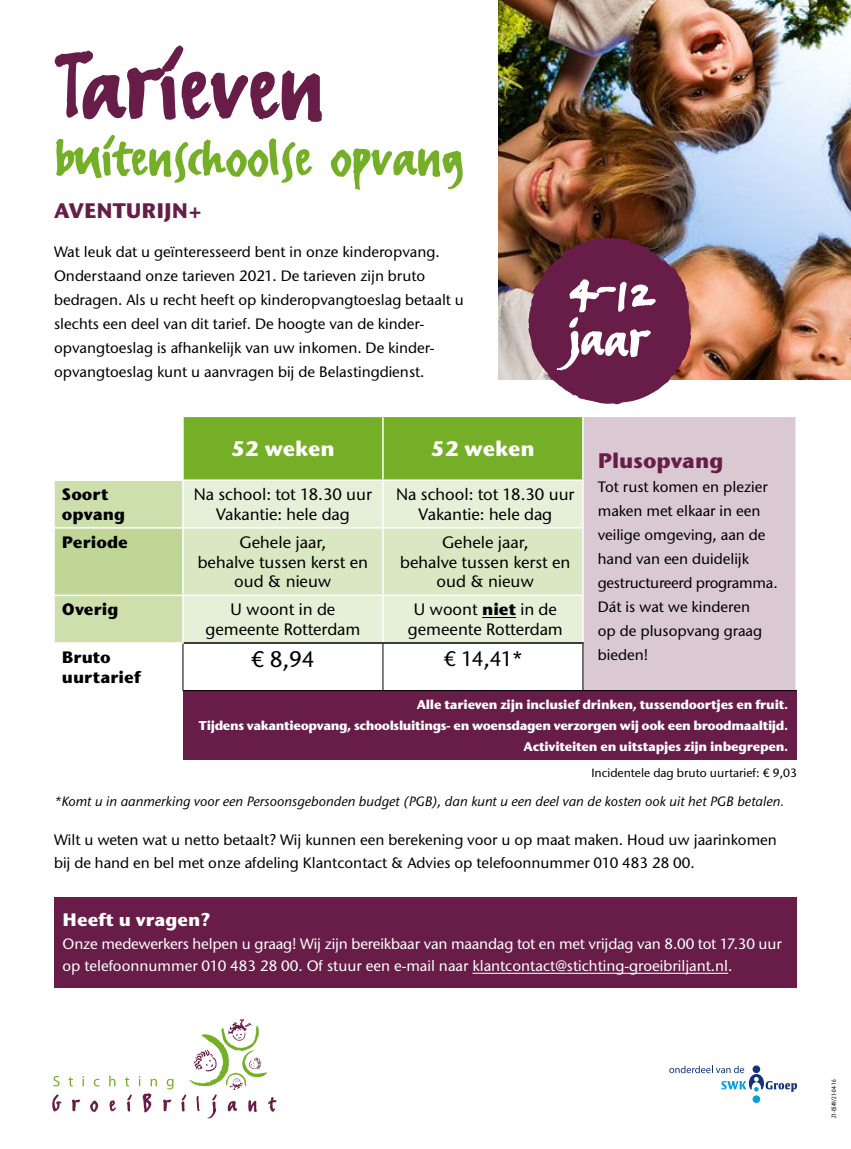
<style>
.page{position:relative;width:851px;height:1149px;background:#fff}
.page>*{position:absolute;margin:0;border:0;box-sizing:border-box;transform-origin:0 0}
.t1{font:119.7px "Erikrighthand";color:#671d47}
.t2{font:66px "Erikrighthand";color:#74af27}
.t3{font:65.1px/51px "Erikrighthand";color:#fff}
.t4{font:500 22.5px "Stone Sans ITC Std";color:#000}
.t5{font:700 21px "Stone Sans ITC Std";color:#671d47}
.t6{font:700 21px "Stone Sans ITC Std";color:#fff}
.t7{font:500 21px "Stone Sans ITC Std";color:#000}
.t8{font:700 18px "Stone Sans ITC Std";color:#fff}
.t9{font:500 16.5px/19.8px "Stone Sans ITC Std";color:#000;text-align:center}
.t10{font:700 16.5px/19.8px "Stone Sans ITC Std";color:#000}
.t11{font:500 15px/24px "Stone Sans ITC Std";color:#000}
.t12{font:500 15px/22.5px "Stone Sans ITC Std";letter-spacing:-.01em;color:#fff}
.t13{font:italic 500 13.5px "Stone Sans ITC Std";color:#000}
.t14{font:700 12.75px/21px "Stone Sans ITC Std";letter-spacing:-.02em;color:#fff;text-align:right}
.t15{font:500 12px "Stone Sans ITC Std";color:#000}
.t16{font:condensed 6.75px "Myriad Pro";color:#000}
.s1{font-weight:700}
</style>
<div class="page">
<img style="left:499px;top:0;width:351px;height:379px">
<svg style="left:669px;top:1065px;width:127px;height:26px"></svg>
<svg style="left:752px;top:1094px;width:8px;height:8px"></svg>
<div style="left:54px;top:896px;width:742px;height:90px;background:#671d47"></div>
<hr style="left:472px;top:972px;width:256px;height:1px;background:#fff">
<svg style="left:53px;top:1075px;width:6px;height:11px"></svg>
<svg style="left:69px;top:1077px;width:4px;height:9px"></svg>
<svg style="left:82px;top:1076px;width:2px;height:9px"></svg>
<svg style="left:94px;top:1078px;width:5px;height:8px"></svg>
<svg style="left:109px;top:1075px;width:6px;height:10px"></svg>
<svg style="left:125px;top:1077px;width:4px;height:9px"></svg>
<svg style="left:150px;top:1078px;width:7px;height:7px"></svg>
<svg style="left:167px;top:1078px;width:6px;height:11px"></svg>
<svg style="left:52px;top:1094px;width:9px;height:17px"></svg>
<svg style="left:72px;top:1099px;width:8px;height:11px"></svg>
<svg style="left:90px;top:1100px;width:8px;height:11px"></svg>
<svg style="left:110px;top:1100px;width:6px;height:10px"></svg>
<svg style="left:127px;top:1094px;width:5px;height:17px"></svg>
<svg style="left:143px;top:1093px;width:8px;height:18px"></svg>
<svg style="left:163px;top:1099px;width:8px;height:11px"></svg>
<svg style="left:181px;top:1018px;width:95px;height:99px"></svg>
<svg style="left:528px;top:238px;width:163px;height:166px;background:#763856"></svg>
<div style="left:583px;top:416px;width:213px;height:274px;background:#dac9d2"></div>
<svg style="left:55px;top:417px;width:527px;height:225px;background:#c7dda7"></svg>
<svg style="left:182px;top:643px;width:400px;height:49px"></svg>
<div style="left:183px;top:690px;width:613px;height:69px;background:#671d47"></div>
<hr style="left:182px;top:417px;width:2px;height:62px;background:#fff">
<hr style="left:382px;top:417px;width:1px;height:62px;background:#fff">
<hr style="left:583px;top:415px;width:213px;height:2px;background:#fff">
<hr style="left:795px;top:417px;width:1px;height:63px;background:#fff">
<hr style="left:795px;top:480px;width:1px;height:47px;background:#fff">
<hr style="left:795px;top:527px;width:1px;height:68px;background:#fff">
<hr style="left:795px;top:595px;width:1px;height:47px;background:#fff">
<hr style="left:795px;top:642px;width:1px;height:48px;background:#fff">
<hr style="left:53px;top:479px;width:130px;height:2px;background:#fff">
<hr style="left:183px;top:479px;width:200px;height:2px;background:#fff">
<hr style="left:182px;top:481px;width:2px;height:46px;background:#fff">
<hr style="left:383px;top:479px;width:200px;height:2px;background:#fff">
<hr style="left:382px;top:481px;width:1px;height:46px;background:#fff">
<hr style="left:53px;top:527px;width:130px;height:1px;background:#fff">
<hr style="left:183px;top:527px;width:200px;height:1px;background:#fff">
<hr style="left:182px;top:528px;width:2px;height:66px;background:#fff">
<hr style="left:383px;top:527px;width:200px;height:1px;background:#fff">
<hr style="left:382px;top:528px;width:1px;height:66px;background:#fff">
<hr style="left:53px;top:594px;width:130px;height:2px;background:#fff">
<hr style="left:182px;top:643px;width:1px;height:47px;background:#000">
<hr style="left:182px;top:690px;width:201px;height:1px;background:#000">
<hr style="left:583px;top:690px;width:213px;height:1px;background:#000">
<hr style="left:382px;top:643px;width:1px;height:47px;background:#000">
<hr style="left:582px;top:643px;width:1px;height:47px;background:#000">
<hr style="left:383px;top:690px;width:200px;height:1px;background:#000">
<hr style="left:182px;top:596px;width:2px;height:46px;background:#fff">
<hr style="left:183px;top:594px;width:200px;height:2px;background:#fff">
<hr style="left:383px;top:594px;width:200px;height:2px;background:#fff">
<hr style="left:382px;top:596px;width:1px;height:46px;background:#fff">
<hr style="left:184px;top:642px;width:199px;height:1px;background:#000">
<hr style="left:383px;top:642px;width:200px;height:1px;background:#000">
<hr style="left:482px;top:617px;width:34px;height:1px;background:#000">
<h1 class="t1" style="left:54px;top:13px;width:272px">Tarieven</h1>
<h2 class="t2" style="left:54px;top:117px;width:411px">buitenschoolse opvang</h2>
<h3 class="t5" style="left:54px;top:196px;width:150px">AVENTURIJN+</h3>
<p class="t11" style="left:54px;top:240px;width:411px">Wat leuk dat u geïnteresseerd bent in onze kinderopvang.<br>Onderstaand onze tarieven 2021. De tarieven zijn bruto bedragen. Als u recht heeft op kinderopvangtoeslag betaalt u slechts een deel van dit tarief. De hoogte van de kinder&shy;opvangtoeslag is afhankelijk van uw inkomen. De kinder&shy;opvangtoeslag kunt u aanvragen bij de Belastingdienst.</p>
<h3 class="t3" style="left:569px;top:258px;width:88px;rotate:3deg">4-12 jaar</h3>
<h3 class="t6" style="left:231px;top:435px;width:105px">52 weken</h3>
<h3 class="t6" style="left:431px;top:435px;width:105px">52 weken</h3>
<h3 class="t5" style="left:597px;top:446px;width:127px">Plusopvang</h3>
<p class="t11" style="left:597px;top:474px;width:181px">Tot rust komen en plezier maken met elkaar in een veilige omgeving, aan de hand van een duidelijk gestructureerd programma.<br>Dát is wat we kinderen<br>op de plusopvang graag bieden!</p>
<p class="t10" style="left:62px;top:484px;width:65px">Soort opvang</p>
<p class="t9" style="left:194px;top:484px;width:180px">Na school: tot 18.30 uur<br>Vakantie: hele dag</p>
<p class="t9" style="left:396px;top:484px;width:180px">Na school: tot 18.30 uur<br>Vakantie: hele dag</p>
<p class="t10" style="left:62px;top:531px;width:68px">Periode</p>
<p class="t9" style="left:198px;top:532px;width:172px">Gehele jaar,<br>behalve tussen kerst en oud &amp; nieuw</p>
<p class="t9" style="left:400px;top:532px;width:172px">Gehele jaar,<br>behalve tussen kerst en oud &amp; nieuw</p>
<p class="t10" style="left:62px;top:599px;width:58px">Overig</p>
<p class="t9" style="left:205px;top:599px;width:156px">U woont in de gemeente Rotterdam</p>
<p class="t9" style="left:408px;top:599px;width:156px">U woont <span class="s1">niet</span> in de gemeente Rotterdam</p>
<p class="t10" style="left:62px;top:646px;width:80px">Bruto uurtarief</p>
<h3 class="t4" style="left:251px;top:645px;width:65px">€ 8,94</h3>
<h3 class="t7" style="left:443px;top:646px;width:80px">€ 14,41*</h3>
<p class="t14" style="left:199px;top:693px;width:590px">Alle tarieven zijn inclusief drinken, tussendoortjes en fruit.<br>Tijdens vakantieopvang, schoolsluitings- en woensdagen verzorgen wij ook een broodmaaltijd.<br>Activiteiten en uitstapjes zijn inbegrepen.</p>
<p class="t15" style="left:591px;top:765px;width:207px">Incidentele dag bruto uurtarief: € 9,03</p>
<p class="t13" style="left:54px;top:793px;width:731px">*Komt u in aanmerking voor een Persoonsgebonden budget (PGB), dan kunt u een deel van de kosten ook uit het PGB betalen.</p>
<p class="t11" style="left:54px;top:828px;width:724px;line-height:22.5px">Wilt u weten wat u netto betaalt? Wij kunnen een berekening voor u op maat maken. Houd uw jaarinkomen bij de hand en bel met onze afdeling Klantcontact &amp; Advies op telefoonnummer 010 483 28 00.</p>
<p class="t8" style="left:63px;top:907px;width:149px">Heeft u vragen?</p>
<p class="t12" style="left:63px;top:931px;width:720px">Onze medewerkers helpen u graag! Wij zijn bereikbaar van maandag tot en met vrijdag van 8.00 tot 17.30 uur op telefoonnummer 010 483 28 00. Of stuur een e-mail naar klantcontact@stichting-groeibriljant.nl.</p>
<p class="t16" style="left:829px;top:1117px;width:40px;rotate:-90deg">21-0549/21-04-16</p>
</div>
